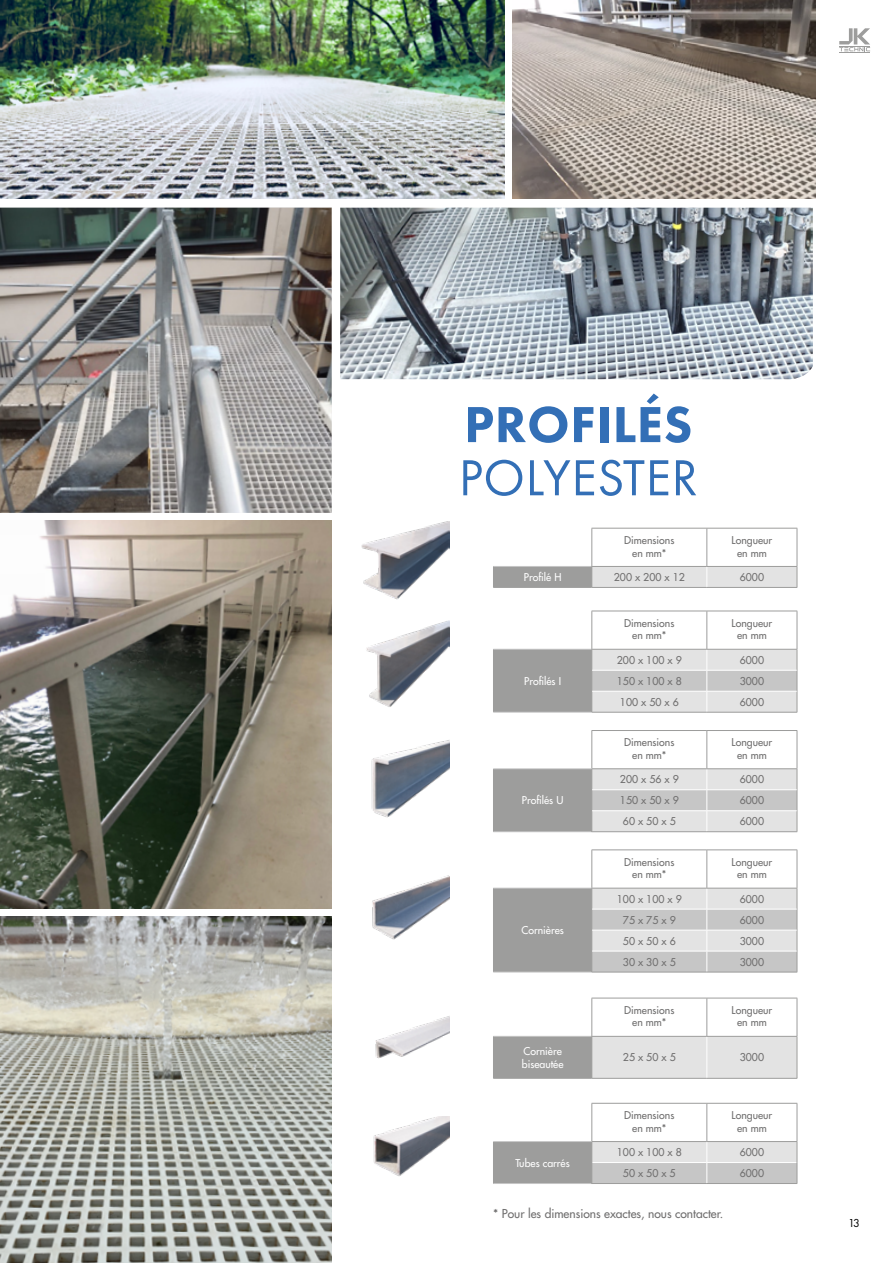
<style>
.page{position:relative;width:893px;height:1263px;background:#fff}
.page>*{position:absolute;margin:0;border:0;box-sizing:border-box;transform-origin:0 0}
.t1{font:52.5px "Futura PT";letter-spacing:.01em;color:#336fb6}
.t2{font:800 52.5px "Futura PT";letter-spacing:.01em;color:#336fb6}
.t3{font:12px "Futura";color:#706f6f}
.t4{font:12px "Futura PT";color:#000}
.t5{font:10.5px/12.6px "Futura";color:#706f6f;text-align:center}
.t6{font:10.5px/12.6px "Futura";color:#fff}
</style>
<div class="page">
<svg style="left:839px;top:28px;width:31px;height:24px"></svg>
<img style="left:340px;top:208px;width:473px;height:171px">
<img style="left:0;top:0;width:505px;height:199px">
<img style="left:0;top:208px;width:332px;height:305px">
<img style="left:0;top:521px;width:332px;height:388px">
<img style="left:512px;top:0;width:303px;height:199px">
<img style="left:0;top:917px;width:332px;height:346px">
<div style="left:493px;top:566px;width:99px;height:21px;background:#9d9d9c"></div>
<hr style="left:493px;top:566px;width:98px;height:1px;background:#c6c6c6">
<hr style="left:493px;top:587px;width:99px;height:1px;background:#9d9d9c">
<hr style="left:592px;top:587px;width:115px;height:1px;background:#9d9d9c">
<hr style="left:707px;top:587px;width:90px;height:1px;background:#9d9d9c">
<svg style="left:591px;top:528px;width:207px;height:59px"></svg>
<div style="left:493px;top:649px;width:99px;height:63px;background:#9d9d9c"></div>
<hr style="left:493px;top:649px;width:98px;height:1px;background:#c6c6c6">
<hr style="left:493px;top:712px;width:98px;height:1px;background:#c6c6c6">
<hr style="left:591px;top:712px;width:116px;height:1px;background:#9d9d9c">
<hr style="left:707px;top:712px;width:90px;height:1px;background:#9d9d9c">
<svg style="left:591px;top:611px;width:207px;height:101px"></svg>
<div style="left:493px;top:769px;width:99px;height:63px;background:#9d9d9c"></div>
<hr style="left:493px;top:768px;width:98px;height:1px;background:#c6c6c6">
<hr style="left:493px;top:831px;width:98px;height:1px;background:#c6c6c6">
<svg style="left:591px;top:730px;width:207px;height:102px"></svg>
<div style="left:493px;top:888px;width:99px;height:84px;background:#9d9d9c"></div>
<hr style="left:493px;top:888px;width:98px;height:1px;background:#c6c6c6">
<hr style="left:493px;top:972px;width:98px;height:1px;background:#c6c6c6">
<hr style="left:591px;top:849px;width:116px;height:1px;background:#9d9d9c">
<hr style="left:707px;top:849px;width:90px;height:1px;background:#9d9d9c">
<hr style="left:591px;top:972px;width:116px;height:1px;background:#9d9d9c">
<hr style="left:707px;top:972px;width:90px;height:1px;background:#9d9d9c">
<svg style="left:591px;top:850px;width:207px;height:122px"></svg>
<div style="left:493px;top:1036px;width:99px;height:42px;background:#9d9d9c"></div>
<hr style="left:591px;top:998px;width:1px;height:38px;background:#9d9d9c">
<hr style="left:797px;top:998px;width:1px;height:38px;background:#9d9d9c">
<hr style="left:493px;top:1036px;width:98px;height:1px;background:#c6c6c6">
<hr style="left:797px;top:1037px;width:1px;height:41px;background:#9d9d9c">
<hr style="left:493px;top:1078px;width:99px;height:1px;background:#9d9d9c">
<hr style="left:592px;top:1078px;width:115px;height:1px;background:#9d9d9c">
<hr style="left:707px;top:1078px;width:90px;height:1px;background:#9d9d9c">
<svg style="left:592px;top:998px;width:205px;height:80px"></svg>
<div style="left:493px;top:1141px;width:99px;height:42px;background:#9d9d9c"></div>
<hr style="left:493px;top:1141px;width:98px;height:1px;background:#c6c6c6">
<hr style="left:493px;top:1183px;width:98px;height:1px;background:#c6c6c6">
<hr style="left:591px;top:1183px;width:116px;height:1px;background:#9d9d9c">
<hr style="left:707px;top:1183px;width:90px;height:1px;background:#9d9d9c">
<svg style="left:591px;top:1103px;width:207px;height:80px"></svg>
<img style="left:361px;top:521px;width:88px;height:79px">
<img style="left:366px;top:620px;width:83px;height:87px">
<img style="left:371px;top:740px;width:78px;height:78px">
<img style="left:372px;top:875px;width:77px;height:65px">
<img style="left:375px;top:1016px;width:74px;height:43px">
<img style="left:373px;top:1117px;width:76px;height:59px">
<h1 class="t2" style="left:464px;top:392px;width:230px">PROFILÉS</h1>
<h1 class="t1" style="left:459px;top:447px;width:240px">POLYESTER</h1>
<p class="t5" style="left:624px;top:534px;width:52px">Dimensions en mm*</p>
<p class="t5" style="left:732px;top:534px;width:42px">Longueur en mm</p>
<p class="t6" style="left:524px;top:571px;width:39px">Profilé H</p>
<p class="t5" style="left:614px;top:571px;width:72px">200 x 200 x 12</p>
<p class="t5" style="left:740px;top:571px;width:26px">6000</p>
<p class="t5" style="left:624px;top:616px;width:52px">Dimensions en mm*</p>
<p class="t5" style="left:732px;top:616px;width:42px">Longueur en mm</p>
<p class="t6" style="left:524px;top:675px;width:38px">Profilés I</p>
<p class="t5" style="left:617px;top:654px;width:66px">200 x 100 x 9</p>
<p class="t5" style="left:740px;top:654px;width:26px">6000</p>
<p class="t5" style="left:617px;top:675px;width:66px">150 x 100 x 8</p>
<p class="t5" style="left:740px;top:675px;width:26px">3000</p>
<p class="t5" style="left:620px;top:696px;width:60px">100 x 50 x 6</p>
<p class="t5" style="left:740px;top:696px;width:26px">6000</p>
<p class="t5" style="left:624px;top:736px;width:52px">Dimensions en mm*</p>
<p class="t5" style="left:732px;top:736px;width:42px">Longueur en mm</p>
<p class="t6" style="left:522px;top:794px;width:43px">Profilés U</p>
<p class="t6" style="left:521px;top:924px;width:44px">Cornières</p>
<p class="t5" style="left:620px;top:773px;width:60px">200 x 56 x 9</p>
<p class="t5" style="left:740px;top:773px;width:26px">6000</p>
<p class="t5" style="left:620px;top:794px;width:60px">150 x 50 x 9</p>
<p class="t5" style="left:740px;top:794px;width:26px">6000</p>
<p class="t5" style="left:623px;top:815px;width:54px">60 x 50 x 5</p>
<p class="t5" style="left:740px;top:815px;width:26px">6000</p>
<p class="t5" style="left:624px;top:855px;width:52px">Dimensions en mm*</p>
<p class="t5" style="left:732px;top:855px;width:42px">Longueur en mm</p>
<p class="t5" style="left:617px;top:892px;width:66px">100 x 100 x 9</p>
<p class="t5" style="left:740px;top:892px;width:26px">6000</p>
<p class="t5" style="left:623px;top:913px;width:54px">75 x 75 x 9</p>
<p class="t5" style="left:740px;top:913px;width:26px">6000</p>
<p class="t5" style="left:623px;top:934px;width:54px">50 x 50 x 6</p>
<p class="t5" style="left:740px;top:934px;width:26px">3000</p>
<p class="t5" style="left:623px;top:955px;width:54px">30 x 30 x 5</p>
<p class="t5" style="left:740px;top:955px;width:26px">3000</p>
<p class="t5" style="left:624px;top:1003px;width:52px">Dimensions en mm*</p>
<p class="t5" style="left:732px;top:1003px;width:42px">Longueur en mm</p>
<p class="t6" style="left:522px;top:1045px;width:43px">Cornière biseautée</p>
<p class="t5" style="left:623px;top:1051px;width:54px">25 x 50 x 5</p>
<p class="t5" style="left:740px;top:1051px;width:26px">3000</p>
<p class="t5" style="left:624px;top:1109px;width:52px">Dimensions en mm*</p>
<p class="t5" style="left:732px;top:1109px;width:42px">Longueur en mm</p>
<p class="t5" style="left:617px;top:1146px;width:66px">100 x 100 x 8</p>
<p class="t5" style="left:740px;top:1146px;width:26px">6000</p>
<p class="t5" style="left:623px;top:1167px;width:54px">50 x 50 x 5</p>
<p class="t5" style="left:740px;top:1167px;width:26px">6000</p>
<p class="t3" style="left:493px;top:1205px;width:232px">* Pour les dimensions exactes, nous contacter.</p>
<p class="t6" style="left:516px;top:1156px;width:56px">Tubes carrés</p>
<p class="t4" style="left:848px;top:1216px;width:13px">13</p>
</div>
